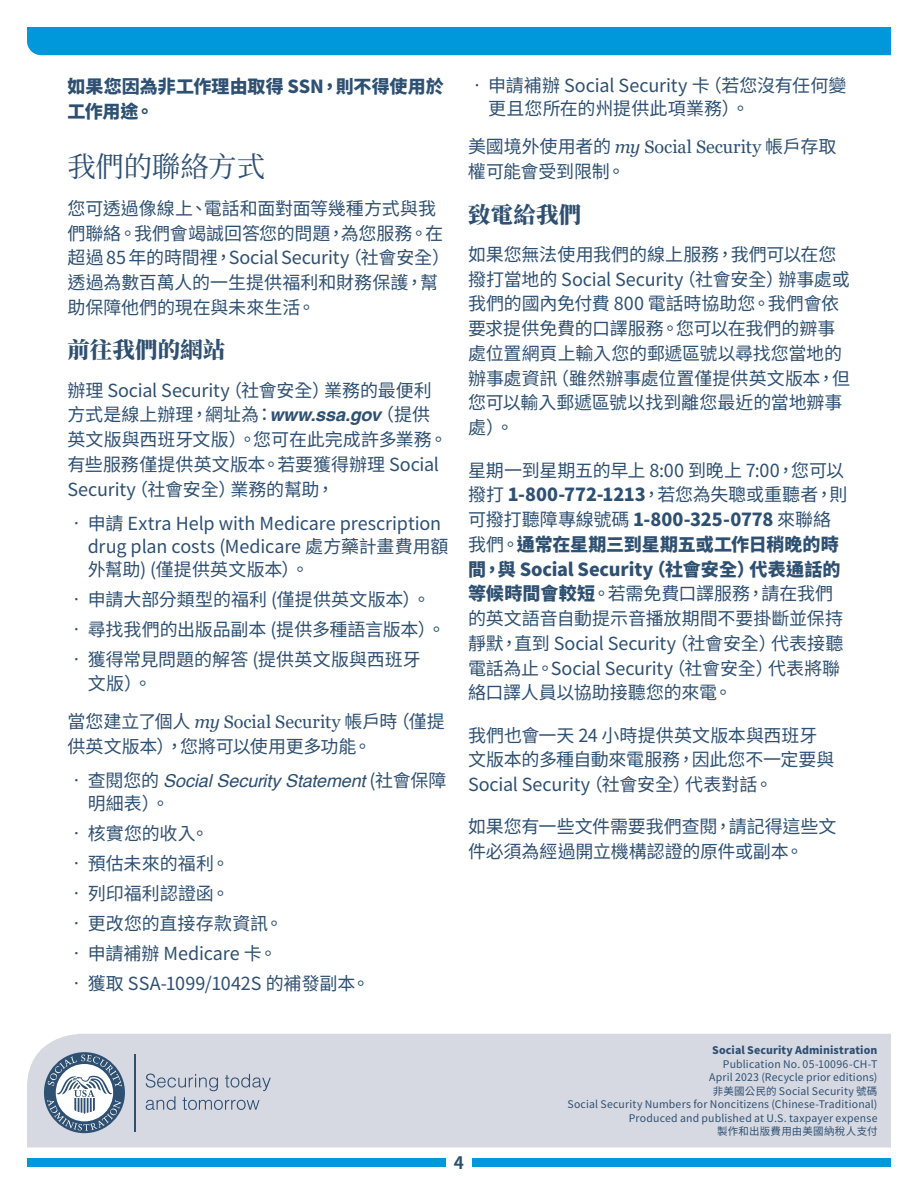
<style>
.page{position:relative;width:918px;height:1188px;background:#fff}
.page>*{position:absolute;margin:0;border:0;box-sizing:border-box;transform-origin:0 0}
.t1{font:28.5px "Noto Serif CJ Ktc";letter-spacing:-.01em;color:#2e5072}
.t2{font:900 22.5px "Noto Serif CJ Ktc";letter-spacing:.005em;color:#2e5072}
.t3{font:18px/24.8px "Noto Sans CJ Ktc";letter-spacing:-.005em;color:#2e5072}
.t4{font:italic 18px/23.2px "Helvetica";letter-spacing:-.01em;color:#2e5072}
.t5{font:900 18px/24.8px "Noto Sans CJ Ktc";color:#2e5072}
.t6{font:700 17.25px "Noto Sans CJ Ktc";color:#2e5072}
.t7{font:10.5px "Noto Sans CJ Ktc";letter-spacing:.015em;color:#2e5072}
.t8{font:900 10.5px "Noto Sans CJ Ktc";letter-spacing:.01em;color:#2e5072}
.s1{font-family:"Helvetica";font-weight:700;font-style:italic}
.s2{font-family:"Georgia";font-style:italic}
.s3{font-family:"Georgia"}
.s4{font-family:"Noto Sans CJ Ktc";font-style:normal}
.s5{font-weight:900}
</style>
<div class="page">
<div style="left:27px;top:1159px;width:419px;height:8px;background:#0097db"></div>
<div style="left:472px;top:1159px;width:419px;height:8px;background:#0097db"></div>
<div style="left:27px;top:1034px;width:864px;height:113px;background:#d6d9e2"></div>
<div style="left:27px;top:27px;width:864px;height:28px;background:#0097db"></div>
<div style="left:44px;top:1052px;width:81px;height:81px;background:#2e5072;border-radius:50%"></div>
<svg style="left:47px;top:1055px;width:75px;height:76px"></svg>
<hr style="left:135px;top:1054px;width:1px;height:77px;background:#2e5072">
<svg style="left:146px;top:1074px;width:125px;height:36px;background:#bbc3d0"></svg>
<p class="t5" style="left:68px;top:75px;width:378px">如果您因為非工作理由取得 SSN，則不得使用於工作用途。</p>
<h1 class="t1" style="left:68px;top:150px;width:199px">我們的聯絡方式</h1>
<p class="t3" style="left:68px;top:196px;width:384px">您可透過像線上、電話和面對面等幾種方式與我們聯絡。我們會竭誠回答您的問題，為您服務。在超過 85 年的時間裡，Social Security（社會安全）透過為數百萬人的一生提供福利和財務保護，幫助保障他們的現在與未來生活。</p>
<h2 class="t2" style="left:68px;top:338px;width:159px">前往我們的網站</h2>
<p class="t3" style="left:68px;top:378px;width:381px">辦理 Social Security（社會安全）業務的最便利方式是線上辦理，網址為：<span class="s1">www.ssa.gov</span>（提供英文版與西班牙文版）。您可在此完成許多業務。有些服務僅提供英文版本。若要獲得辦理 Social<br>Security（社會安全）業務的幫助，</p>
<p class="t3" style="left:88px;top:512px;width:362px;line-height:23.2px;text-indent:-20px">• 申請 Extra Help with Medicare prescription drug plan costs (Medicare 處方藥計畫費用額外幫助) (僅提供英文版本）。</p>
<p class="t3" style="left:68px;top:588px;width:364px">• 申請大部分類型的福利 (僅提供英文版本）。</p>
<p class="t3" style="left:67px;top:618px;width:379px">• 尋找我們的出版品副本 (提供多種語言版本）。</p>
<p class="t3" style="left:88px;top:648px;width:335px;line-height:23.2px;text-indent:-20px">• 獲得常見問題的解答 (提供英文版與西班牙文版）。</p>
<p class="t3" style="left:67px;top:709px;width:379px">當您建立了個人 <span class="s2">my</span> <span class="s3">Social Security</span> 帳戶時（僅提供英文版本），您將可以使用更多功能。</p>
<p class="t4" style="left:88px;top:769px;width:360px;text-indent:-20px"><span class="s4">• 查閱您的</span> Social Security Statement <span class="s4">(社會保障明細表）。</span></p>
<p class="t3" style="left:67px;top:821px;width:143px">• 核實您的收入。</p>
<p class="t3" style="left:67px;top:851px;width:163px">• 預估未來的福利。</p>
<p class="t3" style="left:67px;top:881px;width:163px">• 列印福利認證函。</p>
<p class="t3" style="left:67px;top:911px;width:217px">• 更改您的直接存款資訊。</p>
<p class="t3" style="left:68px;top:941px;width:211px">• 申請補辦 Medicare 卡。</p>
<p class="t3" style="left:68px;top:971px;width:304px">• 獲取 SSA-1099/1042S 的補發副本。</p>
<p class="t3" style="left:488px;top:74px;width:360px;line-height:23.2px;text-indent:-20px">• 申請補辦 Social Security 卡（若您沒有任何變更且您所在的州提供此項業務）。</p>
<p class="t3" style="left:468px;top:135px;width:370px">美國境外使用者的 <span class="s2">my</span> <span class="s3">Social Security</span> 帳戶存取權可能會受到限制。</p>
<h2 class="t2" style="left:468px;top:202px;width:115px">致電給我們</h2>
<p class="t3" style="left:468px;top:242px;width:384px">如果您無法使用我們的線上服務，我們可以在您撥打當地的 Social Security（社會安全）辦事處或我們的國內免付費 800 電話時協助您。我們會依要求提供免費的口譯服務。您可以在我們的辧事處位置網頁上輸入您的郵遞區號以尋找您當地的辦事處資訊（雖然辦事處位置僅提供英文版本，但您可以輸入郵遞區號以找到離您最近的當地辧事處）。</p>
<p class="t3" style="left:468px;top:458px;width:381px">星期一到星期五的早上 8:00 到晚上 7:00，您可以撥打 <span class="s5">1-800-772-1213</span>，若您為失聰或重聽者，則可撥打聽障專線號碼 <span class="s5">1-800-325-0778</span> 來聯絡我們。<span class="s5">通常在星期三到星期五或工作日稍晚的時間，與 Social Security（社會安全）代表通話的等候時間會較短</span>。若需免費口譯服務，請在我們的英文語音自動提示音播放期間不要掛斷並保持靜默，直到 Social Security（社會安全）代表接聽電話為止。Social Security（社會安全）代表將聯絡口譯人員以協助接聽您的來電。</p>
<p class="t3" style="left:468px;top:723px;width:368px">我們也會一天 24 小時提供英文版本與西班牙文版本的多種自動來電服務，因此您不一定要與<br>Social Security（社會安全）代表對話。</p>
<p class="t3" style="left:468px;top:815px;width:370px">如果您有一些文件需要我們查閱，請記得這些文件必須為經過開立機構認證的原件或副本。</p>
<p class="t8" style="left:712px;top:1045px;width:167px">Social Security Administration</p>
<p class="t7" style="left:723px;top:1058px;width:156px">Publication No. 05-10096-CH-T</p>
<p class="t7" style="left:709px;top:1072px;width:170px">April 2023 (Recycle prior editions)</p>
<p class="t7" style="left:713px;top:1085px;width:166px">非美國公民的 Social Security 號碼</p>
<p class="t7" style="left:567px;top:1099px;width:312px">Social Security Numbers for Noncitizens (Chinese-Traditional)</p>
<p class="t7" style="left:629px;top:1112px;width:250px">Produced and published at U.S. taxpayer expense</p>
<p class="t7" style="left:717px;top:1126px;width:162px">製作和出版費用由美國納稅人支付</p>
<p class="t6" style="left:454px;top:1153px;width:12px">4</p>
</div>
